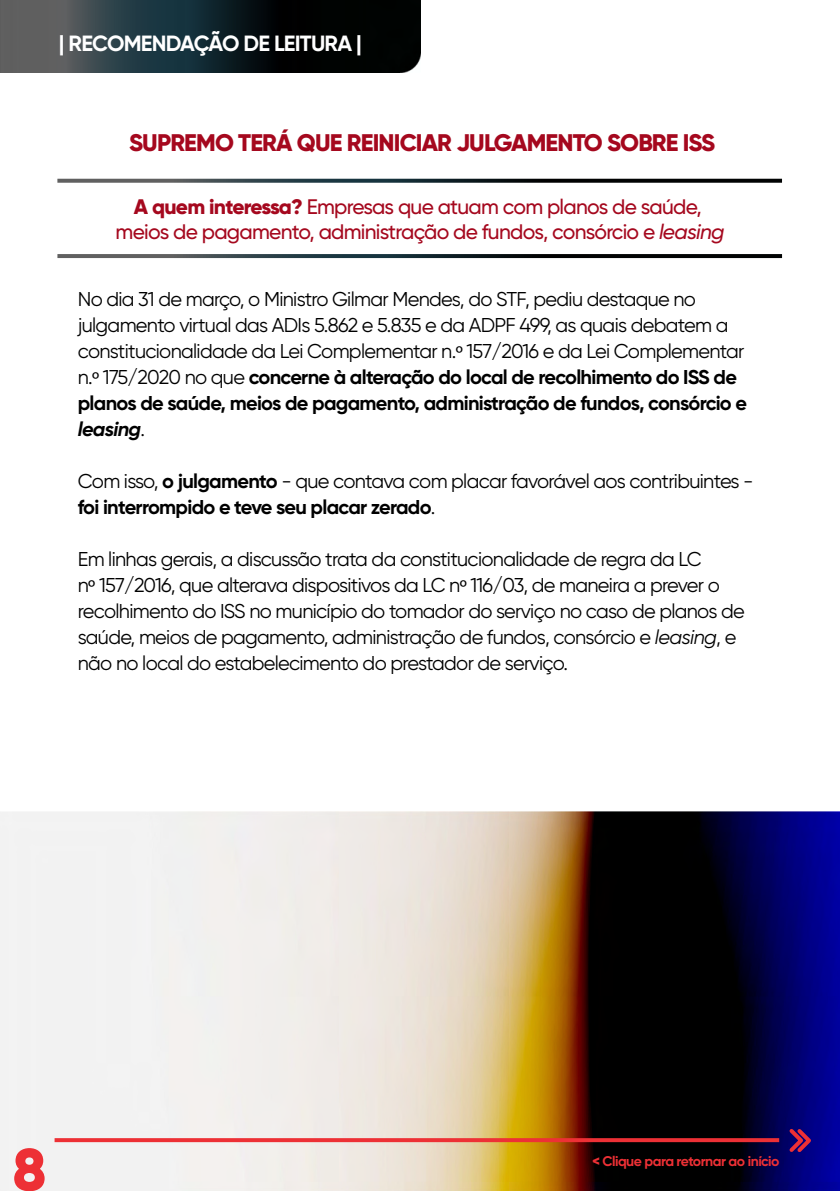
<style>
.page{position:relative;width:840px;height:1191px;background:#fff}
.page>*{position:absolute;margin:0;border:0;box-sizing:border-box;transform-origin:0 0}
.t1{font:700 56.6px "Gilroy";color:#ed3035}
.t2{font:800 24px "Gilroy";letter-spacing:-.035em;color:#a5081e}
.t3{font:700 22px "Gilroy";letter-spacing:-.035em;color:#fff}
.t4{font:500 21px/25.2px "Gilroy";letter-spacing:-.035em;color:#a5081e;text-align:center}
.t5{font:20px/26px "Gilroy";letter-spacing:-.035em;color:#000}
.t6{font:700 14px "Gilroy";letter-spacing:-.035em;color:#ed3035}
.s1{font-weight:800}
.s2{font-style:italic}
.s3{font-family:"Myriad Pro"}
.s4{font-weight:700}
.s5{font-weight:700;font-style:italic}
.s6{font-weight:900}
</style>
<div class="page">
<img style="left:0;top:812px;width:839px;height:379px">
<img style="left:0;top:0;width:420px;height:73px">
<svg style="left:55px;top:1138px;width:723px;height:4px;fill:#ed3035"></svg>
<svg style="left:57px;top:179px;width:724px;height:4px"></svg>
<svg style="left:57px;top:254px;width:724px;height:4px"></svg>
<svg style="left:13px;top:1147px;width:33px;height:44px"></svg>
<svg style="left:785px;top:1125px;width:29px;height:30px"></svg>
<p class="t3" style="left:59px;top:30px;width:304px">| RECOMENDAÇÃO DE LEITURA |</p>
<p class="t2" style="left:129px;top:128px;width:587px">SUPREMO TERÁ QUE REINICIAR JULGAMENTO SOBRE ISS</p>
<p class="t4" style="left:115px;top:194px;width:610px"><span class="s1">A quem interessa?</span> Empresas que atuam com planos de saúde, meios de pagamento, administração de fundos, consórcio e <span class="s2">leasing</span></p>
<p class="t5" style="left:78px;top:286px;width:670px">No dia 31 de março, o Ministro Gilmar Mendes, do STF, pediu destaque no julgamento virtual das ADIs 5.862 e 5.835 e da ADPF 499, as quais debatem a constitucionalidade da Lei Complementar n.<span class="s3">º</span> 157/2016 e da Lei Complementar n.<span class="s3">º</span> 175/2020 no que <span class="s4">concerne à alteração do local de recolhimento do ISS de planos de saúde, meios de pagamento, administração de fundos, consórcio e </span><span class="s5">leasing</span>.</p>
<p class="t5" style="left:78px;top:468px;width:677px">Com isso, <span class="s4">o julgamento</span> - que contava com placar favorável aos contribuintes - <span class="s4">foi interrompido e teve seu placar zerado</span>.</p>
<p class="t5" style="left:78px;top:546px;width:668px">Em linhas gerais, a discussão trata da constitucionalidade de regra da LC<br>n<span class="s3">º</span> 157/2016, que alterava dispositivos da LC n<span class="s3">º</span> 116/03, de maneira a prever o recolhimento do ISS no município do tomador do serviço no caso de planos de saúde, meios de pagamento, administração de fundos, consórcio e <span class="s2">leasing</span>, e não no local do estabelecimento do prestador de serviço.</p>
<h1 class="t1" style="left:13px;top:1134px;width:34px">8</h1>
<p class="t6" style="left:592px;top:1152px;width:188px"><span class="s6">&lt;</span> Clique para retornar ao início</p>
</div>
